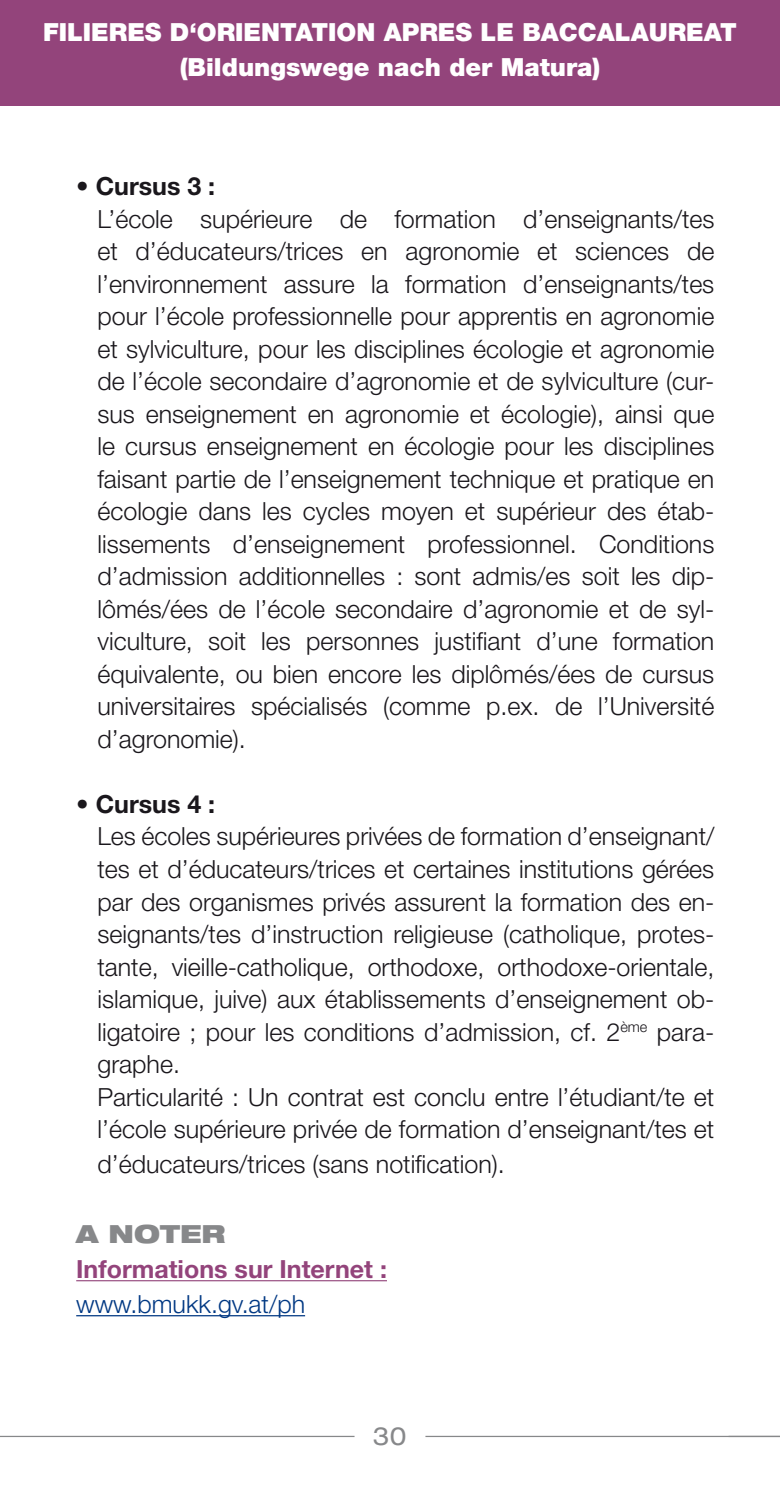
<style>
.page{position:relative;width:780px;height:1489px;background:#fff}
.page>*{position:absolute;margin:0;border:0;box-sizing:border-box;transform-origin:0 0}
.t1{font:300 25px/32.5px "Helvetica Neue LT Std";color:#1a171c;text-align:justify}
.t2{font:900 25px/35px "Helvetica Neue LT Std";color:#fff;text-align:center}
.t3{font:700 25px "Helvetica Neue LT Std";color:#93447b}
.t4{font:700 25px "Helvetica Neue LT Std";color:#1a171c}
.t5{font:300 25px "Helvetica Neue LT Std";color:#003883}
.t6{font:900 expanded 25px "Helvetica Neue LT Std";color:#87888a}
.t7{font:expanded 25px "Helvetica Neue";color:#87888a}
</style>
<div class="page">
<hr style="left:0;top:1435px;width:354px;height:1px;background:#87888a">
<hr style="left:425px;top:1435px;width:355px;height:1px;background:#87888a">
<div style="left:0;top:0;width:780px;height:105px;background:#93447b"></div>
<hr style="left:76px;top:1279px;width:311px;height:2px;background:#9c5687">
<hr style="left:76px;top:1314px;width:229px;height:2px;background:#003883">
<p class="t2" style="left:43px;top:15px;width:695px">FILIERES D‘ORIENTATION APRES LE BACCALAUREAT (Bildungswege nach der Matura)</p>
<p class="t4" style="left:76px;top:171px;width:140px">• Cursus 3 :</p>
<p class="t1" style="left:97px;top:202px;width:618px">L’école supérieure de formation d’enseignants/tes et d’éducateurs/trices en agronomie et sciences de l’environnement assure la formation d’enseignants/tes pour l’école professionnelle pour apprentis en agronomie et sylviculture, pour les disciplines écologie et agronomie de l’école secondaire d’agronomie et de sylviculture (cur&shy;sus enseignement en agronomie et écologie), ainsi que le cursus enseignement en écologie pour les disciplines faisant partie de l’enseignement technique et pratique en écologie dans les cycles moyen et supérieur des étab&shy;lissements d’enseignement professionnel. Conditions d’admission additionnelles : sont admis/es soit les dip&shy;lômés/ées de l’école secondaire d’agronomie et de syl&shy;viculture, soit les personnes justifiant d’une formation équivalente, ou bien encore les diplômés/ées de cursus universitaires spécialisés (comme p.ex. de l’Université d’agronomie).</p>
<p class="t4" style="left:76px;top:788px;width:140px">• Cursus 4 :</p>
<p class="t1" style="left:97px;top:819px;width:618px;text-align:left">Les écoles supérieures privées de formation d’enseignant/ tes et d’éducateurs/trices et certaines institutions gérées par des organismes privés assurent la formation des en&shy;seignants/tes d’instruction religieuse (catholique, protes&shy;tante, vieille-catholique, orthodoxe, orthodoxe-orientale, islamique, juive) aux établissements d’enseignement ob&shy;ligatoire ; pour les conditions d’admission, cf. 2<sup>ème</sup> para&shy;graphe.<br>Particularité : Un contrat est conclu entre l’étudiant/te et l’école supérieure privée de formation d’enseignant/tes et</p>
<p class="t1" style="left:97px;top:1147px;width:409px">d’éducateurs/trices (sans notification).</p>
<p class="t6" style="left:76px;top:1217px;width:151px">A NOTER</p>
<p class="t3" style="left:76px;top:1253px;width:312px">Informations sur Internet :</p>
<p class="t5" style="left:76px;top:1288px;width:230px">www.bmukk.gv.at/ph</p>
<p class="t7" style="left:373px;top:1420px;width:35px">30</p>
</div>
